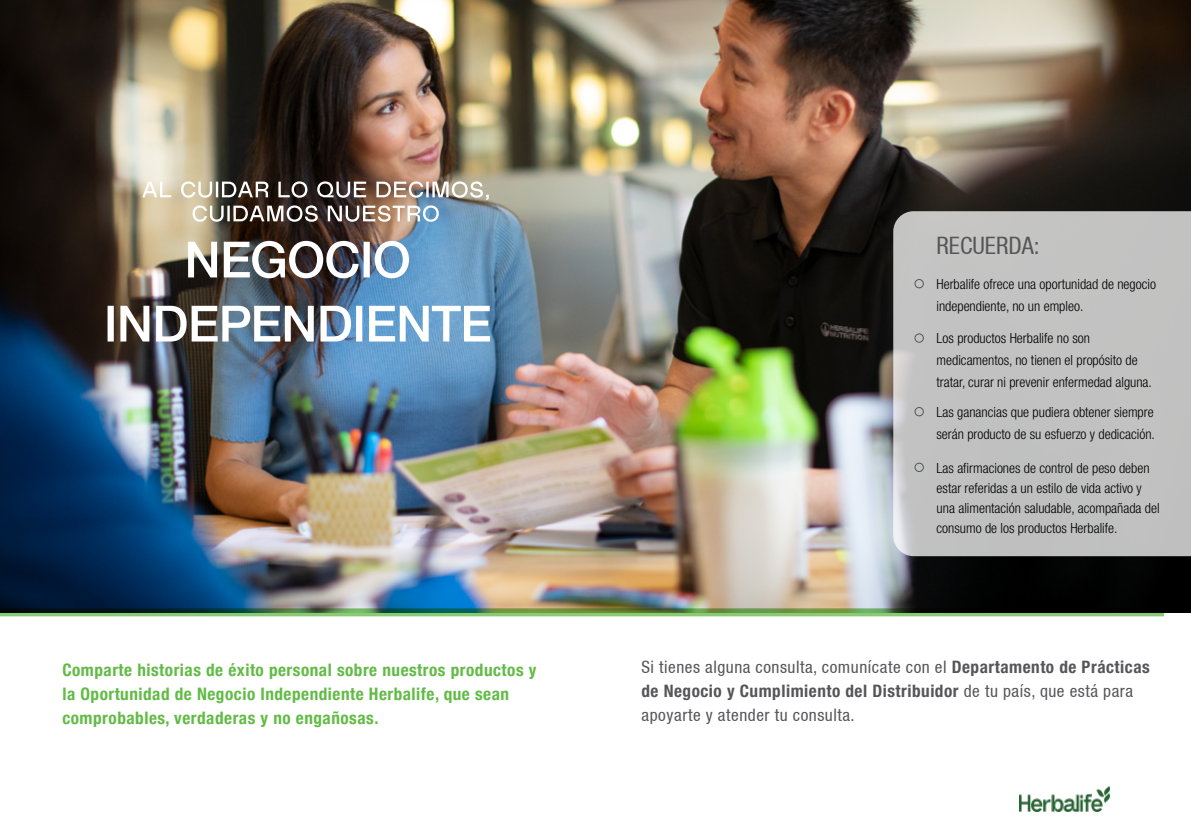
<style>
.page{position:relative;width:1191px;height:840px;background:#fff}
.page>*{position:absolute;margin:0;border:0;box-sizing:border-box;transform-origin:0 0}
.t1{font:500 50px/64px "Helvetica Neue LTW1 G";letter-spacing:-.015em;color:#fff;text-align:center}
.t2{font:condensed 24px "Helvetica 57";color:#565659}
.t3{font:500 22px/24px "Herbalife Natural";letter-spacing:.035em;color:#fff;text-align:center}
.t4{font:700 condensed 17.2px/24px "Helvetica Neue";letter-spacing:.03em;color:#62bb46}
.t5{font:condensed 17.2px "Helvetica 57";letter-spacing:.03em;color:#565659}
.t6{font:700 condensed 17.2px "Helvetica Neue LT Std";letter-spacing:.03em;color:#565659}
.t7{font:300 condensed 14px/22px "Helvetica Neue LT Std";color:#000}
.s1{font-family:"Helvetica Neue LT Std";font-weight:700}
.s2{font-family:"Helvetica 57";font-weight:400}
</style>
<div class="page">
<img style="left:1019px;top:786px;width:90px;height:25px">
<img style="left:0;top:0;width:1191px;height:612px">
<svg style="left:0;top:608px;width:1164px;height:8px;background:#527e4a"></svg>
<div style="left:893px;top:211px;width:298px;height:345px;background:#c2c2c2"></div>
<div style="left:914px;top:462px;width:10px;height:9px;border:1px solid #565659;border-radius:50%"></div>
<div style="left:914px;top:407px;width:10px;height:9px;border:1px solid #565659;border-radius:50%"></div>
<div style="left:914px;top:333px;width:10px;height:9px;border:1px solid #565659;border-radius:50%"></div>
<div style="left:914px;top:279px;width:10px;height:9px;border:1px solid #565659;border-radius:50%"></div>
<h3 class="t3" style="left:141px;top:178px;width:350px">AL CUIDAR LO QUE DECIMOS,<br>CUIDAMOS NUESTRO</h3>
<h1 class="t1" style="left:104px;top:227px;width:389px">NEGOCIO<br>INDEPENDIENTE</h1>
<h2 class="t2" style="left:936px;top:231px;width:105px">RECUERDA:</h2>
<p class="t7" style="left:936px;top:273px;width:221px">Herbalife ofrece una oportunidad de negocio independiente, no un empleo.</p>
<p class="t7" style="left:936px;top:327px;width:217px">Los productos Herbalife no son medicamentos, no tienen el propósito de tratar, curar ni prevenir enfermedad alguna.</p>
<p class="t7" style="left:936px;top:400px;width:220px">Las ganancias que pudiera obtener siempre serán producto de su esfuerzo y dedicación.</p>
<p class="t7" style="left:936px;top:457px;width:225px;line-height:20px">Las afirmaciones de control de peso deben estar referidas a un estilo de vida activo y una alimentación saludable, acompañada del consumo de los productos Herbalife.</p>
<p class="t4" style="left:62px;top:656px;width:475px">Comparte historias de éxito personal sobre nuestros productos y la Oportunidad de Negocio Independiente Herbalife, que sean comprobables, verdaderas y no engañosas.</p>
<p class="t5" style="left:641px;top:656px;width:510px">Si tienes alguna consulta, comunícate con el <span class="s1">Departamento de Prácticas</span></p>
<p class="t6" style="left:641px;top:680px;width:493px">de Negocio y Cumplimiento del Distribuidor <span class="s2">de tu país, que está para</span></p>
<p class="t5" style="left:641px;top:704px;width:215px">apoyarte y atender tu consulta.</p>
</div>
